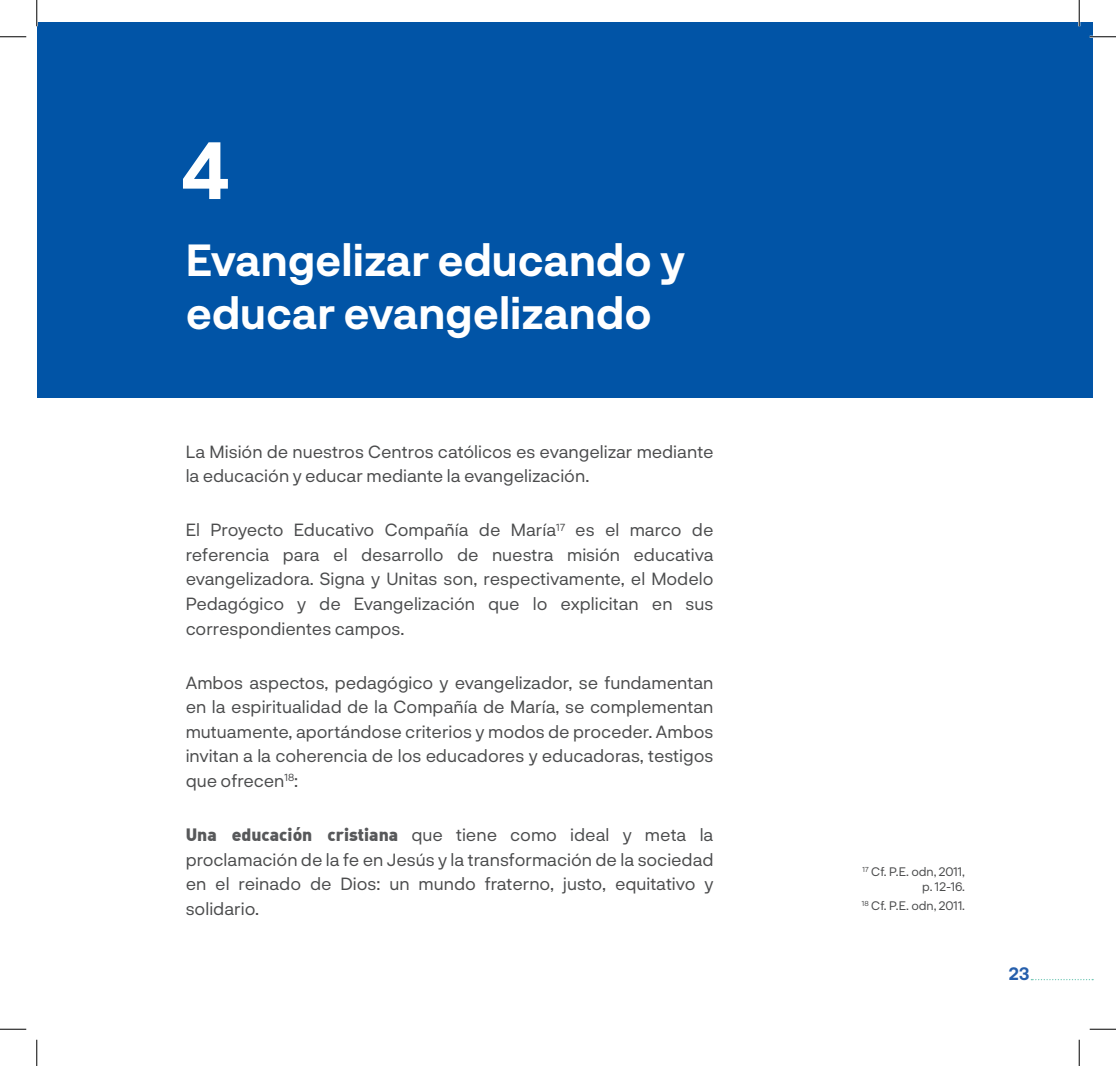
<style>
.page{position:relative;width:1116px;height:1066px;background:#fff}
.page>*{position:absolute;margin:0;border:0;box-sizing:border-box;transform-origin:0 0}
.Numeración_sección{font:700 78.75px "Neurial Grotesk";color:#fff}
.Titulo_1{font:700 43.75px/52.5px "Neurial Grotesk";color:#fff}
.Estilo_de_párrafo_1{font:17.5px/24.5px "Neurial Grotesk";color:#4b4c4d;text-align:justify}
.t1{font:700 17.5px "Neurial Grotesk";color:#265fac}
.notas_pie_de_pagina{font:12.25px/14.7px "Neurial Grotesk";color:#4b4c4d;text-align:right}
.s1{font-family:"DIN Alternate";font-weight:900;color:#57585a}
</style>
<div class="page">
<svg style="left:1031px;top:979px;width:61px;height:1px"></svg>
<div style="left:38px;top:23px;width:1054px;height:375px;background:#0154a6"></div>
<hr style="left:1089px;top:36px;width:26px;height:2px;background:#fff">
<hr style="left:1077px;top:0;width:3px;height:26px;background:#fff">
<svg style="left:0;top:36px;width:26px;height:1px"></svg>
<svg style="left:1089px;top:36px;width:26px;height:1px"></svg>
<svg style="left:0;top:1029px;width:26px;height:1px"></svg>
<svg style="left:1089px;top:1029px;width:26px;height:1px"></svg>
<svg style="left:36px;top:0;width:1px;height:26px"></svg>
<svg style="left:36px;top:1039px;width:1px;height:27px"></svg>
<svg style="left:1078px;top:0;width:1px;height:26px"></svg>
<svg style="left:1078px;top:1039px;width:1px;height:27px"></svg>
<p class="Numeración_sección" style="left:181px;top:114px;width:50px">4</p>
<p class="Titulo_1" style="left:186px;top:232px;width:501px">Evangelizar educando y educar evangelizando</p>
<p class="Estilo_de_párrafo_1" style="left:186px;top:438px;width:529px">La Misión de nuestros Centros católicos es evangelizar mediante la educación y educar mediante la evangelización.</p>
<p class="Estilo_de_párrafo_1" style="left:186px;top:517px;width:529px">El Proyecto Educativo Compañía de María<sup>17</sup> es el marco de referencia para el desarrollo de nuestra misión educativa evangelizadora. Signa y Unitas son, respectivamente, el Modelo Pedagógico y de Evangelización que lo explicitan en sus correspondientes campos.</p>
<p class="Estilo_de_párrafo_1" style="left:186px;top:669px;width:529px">Ambos aspectos, pedagógico y evangelizador, se fundamentan en la espiritualidad de la Compañía de María, se complementan mutuamente, aportándose criterios y modos de proceder. Ambos invitan a la coherencia de los educadores y educadoras, testigos que ofrecen<sup>18</sup>:</p>
<p class="Estilo_de_párrafo_1" style="left:186px;top:821px;width:529px"><span class="s1">Una educación cristiana</span> que tiene como ideal y meta la proclamación de la fe en Jesús y la transformación de la sociedad en el reinado de Dios: un mundo fraterno, justo, equitativo y solidario.</p>
<p class="notas_pie_de_pagina" style="left:862px;top:863px;width:104px"><sup>17</sup> Cf. P.E. odn, 2011, p. 12-16.</p>
<p class="notas_pie_de_pagina" style="left:861px;top:898px;width:105px"><sup>18</sup> Cf. P.E. odn, 2011.</p>
<p class="t1" style="left:1008px;top:960px;width:22px">23</p>
</div>
